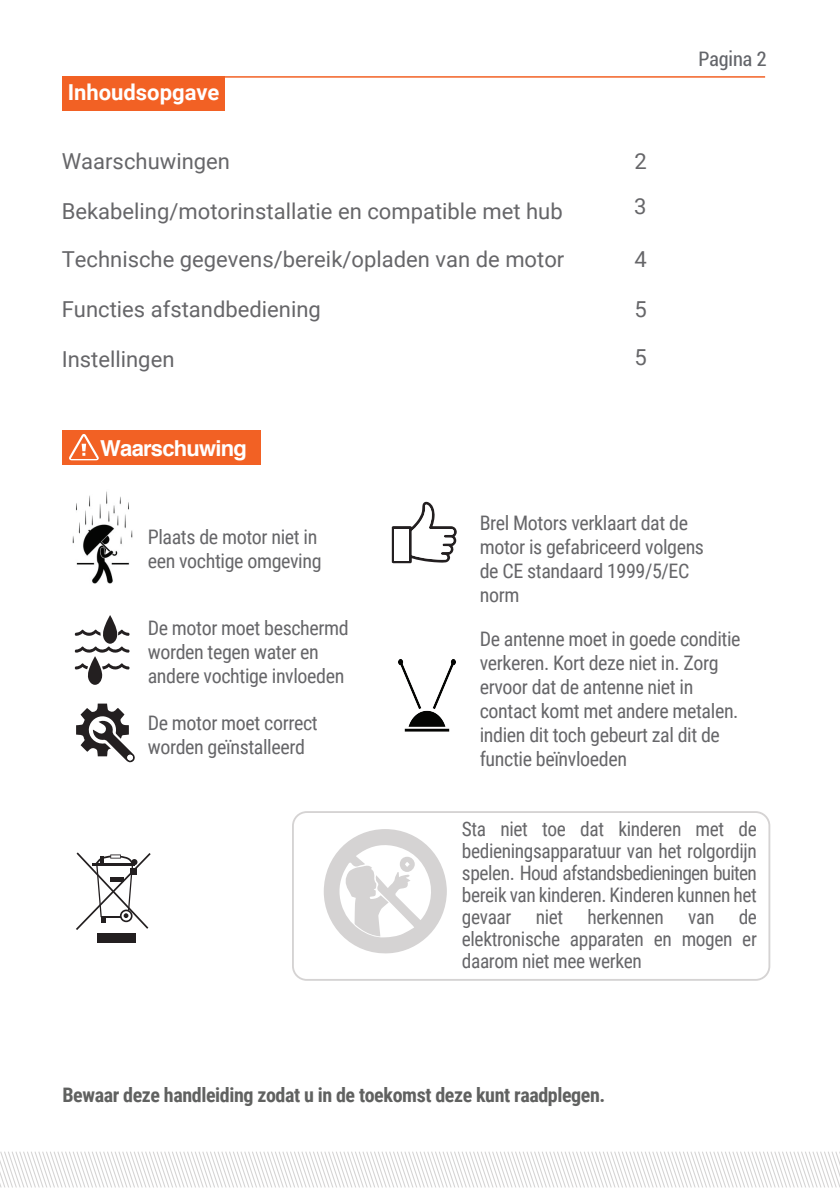
<style>
.page{position:relative;width:840px;height:1191px;background:#fff}
.page>*{position:absolute;margin:0;border:0;box-sizing:border-box;transform-origin:0 0}
.t1{font:22px "Roboto";color:#666669}
.t2{font:700 22px "Roboto";color:#fff}
.t3{font:700 22px "Helvetica";letter-spacing:-.035em;color:#fff}
.t4{font:20px/24px "Roboto Condensed";letter-spacing:-.02em;color:#666669}
.t5{font:700 20px "Roboto Condensed";letter-spacing:-.02em;color:#606160}
.t6{font:condensed 20px "Roboto";letter-spacing:-.005em;color:#63656a}
</style>
<div class="page">
<svg style="left:0;top:1151px;width:839px;height:36px"></svg>
<div style="left:62px;top:76px;width:162px;height:34px;background:#f26124"></div>
<hr style="left:64px;top:76px;width:700px;height:2px;background:#f26124">
<svg style="left:75px;top:615px;width:54px;height:70px"></svg>
<svg style="left:76px;top:703px;width:59px;height:59px"></svg>
<svg style="left:391px;top:501px;width:66px;height:63px"></svg>
<div style="left:394px;top:529px;width:14px;height:31px;background:#fff"></div>
<div style="left:62px;top:430px;width:198px;height:35px;background:#f26124"></div>
<div style="left:292px;top:811px;width:477px;height:169px;border:2px solid #d5d3d3;border-radius:14px"></div>
<svg style="left:323px;top:829px;width:123px;height:125px"></svg>
<svg style="left:69px;top:434px;width:30px;height:26px"></svg>
<img style="left:72px;top:491px;width:61px;height:93px">
<img style="left:398px;top:659px;width:58px;height:73px">
<svg style="left:76px;top:852px;width:75px;height:78px"></svg>
<div style="left:110px;top:876px;width:13px;height:5px;background:#231f20"></div>
<div style="left:97px;top:933px;width:39px;height:9px;background:#231f20"></div>
<p class="t2" style="left:68px;top:77px;width:153px">Inhoudsopgave</p>
<p class="t1" style="left:62px;top:146px;width:170px">Waarschuwingen</p>
<p class="t1" style="left:62px;top:196px;width:502px">Bekabeling/motorinstallatie en compatible met hub</p>
<p class="t1" style="left:634px;top:146px;width:14px">2</p>
<p class="t1" style="left:634px;top:191px;width:14px">3</p>
<p class="t1" style="left:62px;top:243px;width:504px">Technische gegevens/bereik/opladen van de motor</p>
<p class="t1" style="left:634px;top:243px;width:14px">4</p>
<p class="t1" style="left:62px;top:293px;width:261px">Functies afstandbediening</p>
<p class="t1" style="left:634px;top:293px;width:14px">5</p>
<p class="t1" style="left:634px;top:342px;width:14px">5</p>
<p class="t1" style="left:62px;top:343px;width:114px">Instellingen</p>
<p class="t3" style="left:100px;top:430px;width:148px">Waarschuwing</p>
<p class="t6" style="left:698px;top:45px;width:70px">Pagina 2</p>
<p class="t4" style="left:148px;top:524px;width:175px">Plaats de motor niet in een vochtige omgeving</p>
<p class="t4" style="left:148px;top:615px;width:202px">De motor moet beschermd worden tegen water en andere vochtige invloeden</p>
<p class="t4" style="left:148px;top:710px;width:171px">De motor moet correct worden geïnstalleerd</p>
<p class="t4" style="left:479px;top:510px;width:226px">Brel Motors verklaart dat de motor is gefabriceerd volgens de CE standaard 1999/5/EC norm</p>
<p class="t4" style="left:479px;top:626px;width:262px">De antenne moet in goede conditie verkeren. Kort deze niet in. Zorg ervoor dat de antenne niet in contact komt met andere metalen. indien dit toch gebeurt zal dit de functie beïnvloeden</p>
<p class="t4" style="left:461px;top:817px;width:296px;line-height:22px;text-align:justify">Sta niet toe dat kinderen met de bedieningsapparatuur van het rolgordijn spelen. Houd afstandsbedieningen buiten bereik van kinderen. Kinderen kunnen het gevaar niet herkennen van de elektronische apparaten en mogen er daarom niet mee werken</p>
<p class="t5" style="left:62px;top:1081px;width:544px">Bewaar deze handleiding zodat u in de toekomst deze kunt raadplegen.</p>
</div>
